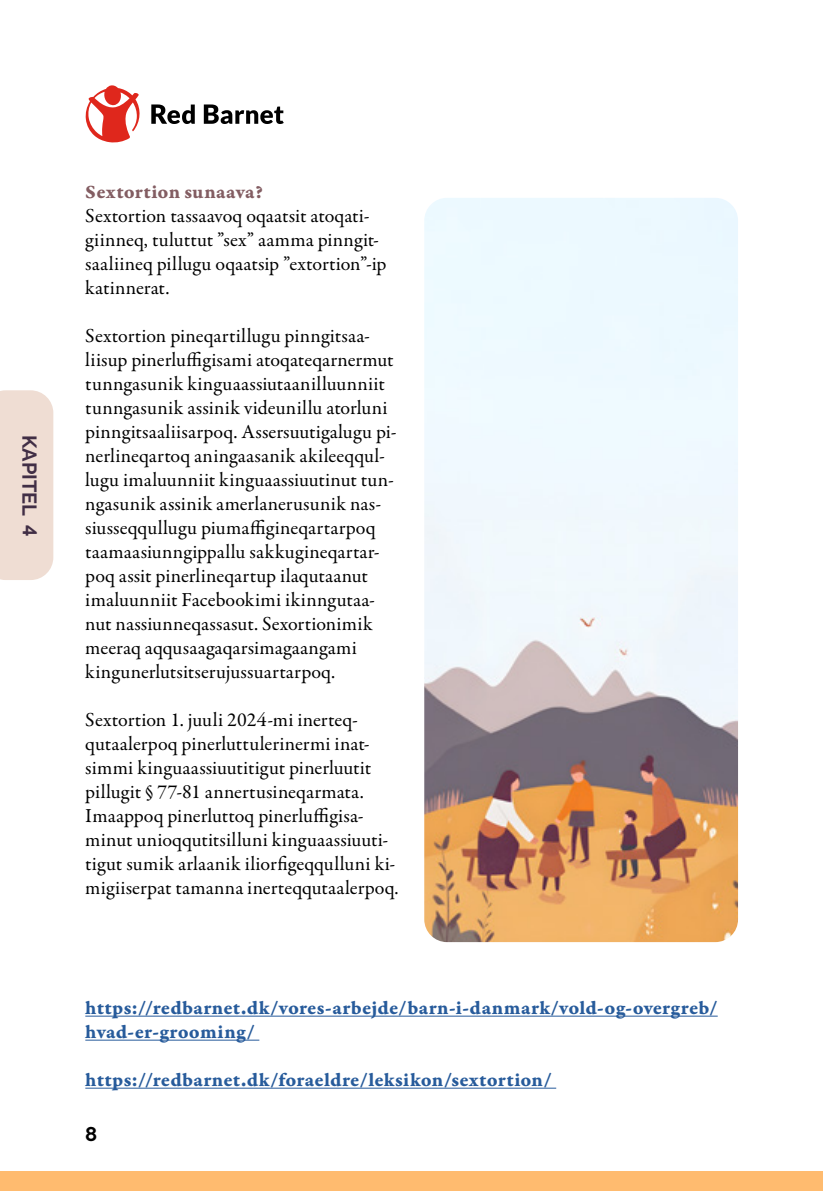
<style>
.page{position:relative;width:823px;height:1191px;background:#fff}
.page>*{position:absolute;margin:0;border:0;box-sizing:border-box;transform-origin:0 0}
.t1{font:20px/24px "Garamond Premr Pro";letter-spacing:.005em;color:#000}
.t2{font:20px/24px "Garamond Premr Pro Bd Capt";letter-spacing:.01em;color:#275b9b}
.t3{font:20px "Garamond Premr Pro Bd Capt";letter-spacing:.01em;color:#835d62}
.t4{font:700 20px "Raleway";color:#412e45}
.t5{font:700 20px "Raleway";color:#000}
</style>
<div class="page">
<hr style="left:85px;top:1015px;width:632px;height:1px;background:#275b9b">
<hr style="left:85px;top:1039px;width:174px;height:1px;background:#275b9b">
<hr style="left:85px;top:1087px;width:471px;height:1px;background:#275b9b">
<div style="left:0;top:390px;width:53px;height:190px;background:#efddd3"></div>
<div style="left:0;top:1171px;width:822px;height:20px;background:#ffbb6f"></div>
<img style="left:424px;top:198px;width:313px;height:744px">
<svg style="left:151px;top:104px;width:44px;height:20px"></svg>
<svg style="left:204px;top:104px;width:79px;height:20px"></svg>
<svg style="left:85px;top:85px;width:55px;height:58px"></svg>
<p class="t4" style="left:41px;top:435px;width:103px;rotate:90deg">KAPITEL 4</p>
<p class="t3" style="left:85px;top:179px;width:179px">Sextortion sunaava?</p>
<p class="t1" style="left:85px;top:204px;width:302px">Sextortion tassaavoq oqaatsit atoqati&shy;giinneq, tuluttut ”sex” aamma pinngit&shy;saaliineq pillugu oqaatsip ”extortion”-ip katinnerat.</p>
<p class="t1" style="left:85px;top:324px;width:312px">Sextortion pineqartillugu pinngitsaa&shy;liisup pinerluffigisami atoqateqarnermut tunngasunik kinguaassiutaanilluunniit tunngasunik assinik videunillu atorluni pinngitsaaliisarpoq. Assersuutigalugu pi&shy;nerlineqartoq aningaasanik akileeqqul&shy;lugu imaluunniit kinguaassiuutinut tun&shy;ngasunik assinik amerlanerusunik nas&shy;siusseqqullugu piumaffigineqartarpoq taamaasiunngippallu sakkugineqartar&shy;poq assit pinerlineqartup ilaqutaanut imaluunniit Facebookimi ikinngutaa&shy;nut nassiunneqassasut. Sexortionimik meeraq aqqusaagaqarsimagaangami kingunerlutsitserujussuartarpoq.</p>
<p class="t1" style="left:85px;top:708px;width:315px">Sextortion 1. juuli 2024-mi inerteq&shy;qutaalerpoq pinerluttulerinermi inat&shy;simmi kinguaassiuutitigut pinerluutit pillugit § 77-81 annertusineqarmata.<br>Imaappoq pinerluttoq pinerluffigisa&shy;minut unioqqutitsilluni kinguaassiuuti&shy;tigut sumik arlaanik iliorfigeqqulluni ki&shy;migiiserpat tamanna inerteqqutaalerpoq.</p>
<p class="t2" style="left:85px;top:996px;width:633px">https://redbarnet.dk/vores-arbejde/barn-i-danmark/vold-og-overgreb/ hvad-er-grooming/</p>
<p class="t2" style="left:85px;top:1068px;width:468px">https://redbarnet.dk/foraeldre/leksikon/sextortion/</p>
<p class="t5" style="left:85px;top:1122px;width:14px">8</p>
</div>
